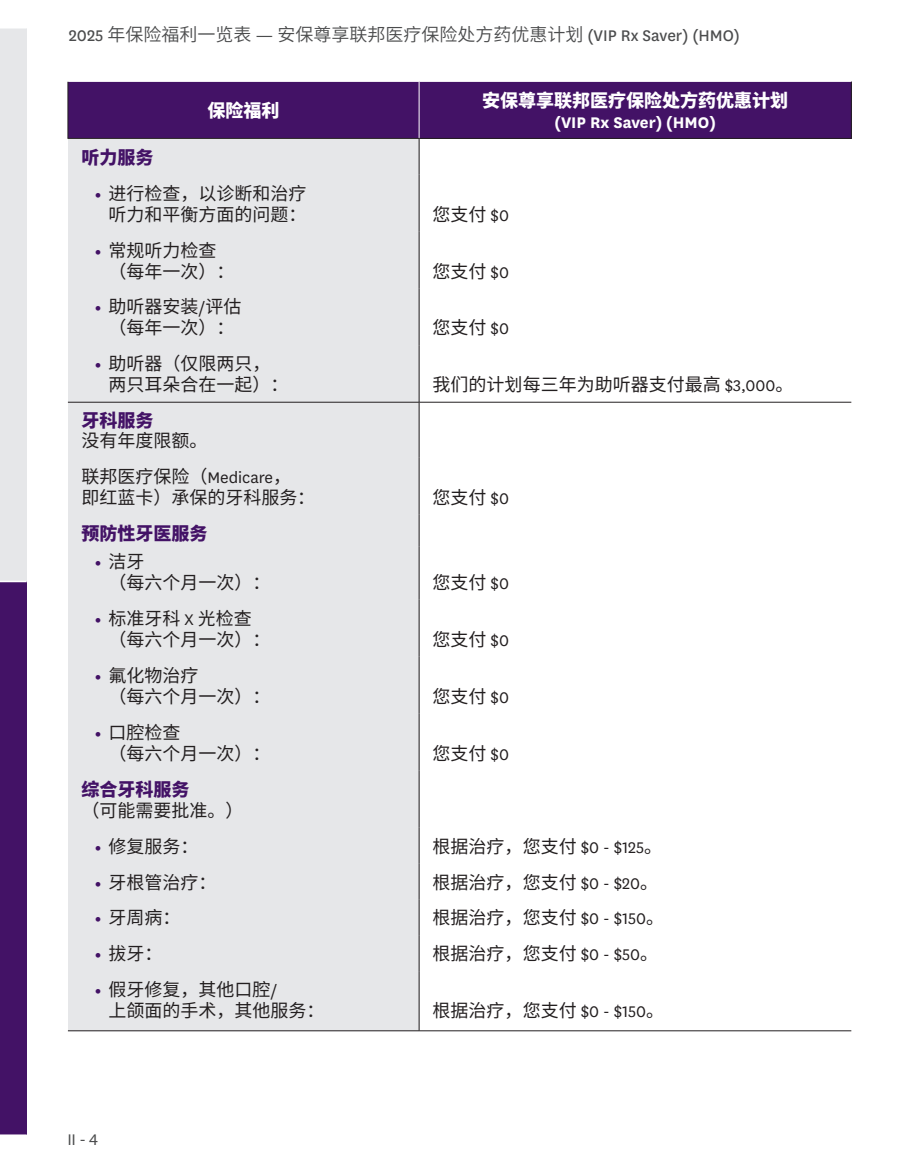
<style>
.page{position:relative;width:905px;height:1175px;background:#fff}
.page>*{position:absolute;margin:0;border:0;box-sizing:border-box;transform-origin:0 0}
.t1{font:18px/21px "Noto Sans CJ Ksc";color:#231f20}
.t2{font:600 18px "Noto Sans CJ Ksc";color:#4b4c4d}
.t3{font:900 18px/21px "Noto Sans CJ Ksc";color:#fff;text-align:center}
.t4{font:900 18px "Noto Sans CJ Ksc";color:#431266}
.t5{font:18px "National";color:#4b4c4d}
.s1{font-family:"National";font-weight:400}
.s2{font-family:"National";font-weight:700}
.s3{font-family:"National";font-weight:800;color:#431266}
.s4{font-family:"National"}
</style>
<div class="page">
<div style="left:0;top:28px;width:27px;height:553px;background:#e6e7e9"></div>
<div style="left:0;top:581px;width:27px;height:554px;background:#431266"></div>
<hr style="left:0;top:580px;width:27px;height:2px;background:#fff">
<hr style="left:0;top:1134px;width:27px;height:2px;background:#fff">
<div style="left:68px;top:81px;width:351px;height:57px;background:#431266"></div>
<div style="left:419px;top:81px;width:432px;height:57px;background:#431266"></div>
<div style="left:68px;top:138px;width:351px;height:36px;background:#e6e7e9"></div>
<div style="left:68px;top:174px;width:351px;height:57px;background:#e6e7e9"></div>
<div style="left:68px;top:231px;width:351px;height:57px;background:#e6e7e9"></div>
<div style="left:68px;top:288px;width:351px;height:57px;background:#e6e7e9"></div>
<div style="left:68px;top:345px;width:351px;height:57px;background:#e6e7e9"></div>
<div style="left:68px;top:402px;width:351px;height:56px;background:#e6e7e9"></div>
<div style="left:68px;top:458px;width:351px;height:56px;background:#e6e7e9"></div>
<div style="left:68px;top:514px;width:351px;height:32px;background:#e6e7e9"></div>
<div style="left:68px;top:546px;width:351px;height:53px;background:#e6e7e9"></div>
<div style="left:68px;top:599px;width:351px;height:57px;background:#e6e7e9"></div>
<div style="left:68px;top:656px;width:351px;height:57px;background:#e6e7e9"></div>
<div style="left:68px;top:713px;width:351px;height:57px;background:#e6e7e9"></div>
<div style="left:68px;top:770px;width:351px;height:57px;background:#e6e7e9"></div>
<div style="left:68px;top:827px;width:351px;height:36px;background:#e6e7e9"></div>
<div style="left:68px;top:863px;width:351px;height:36px;background:#e6e7e9"></div>
<div style="left:68px;top:899px;width:351px;height:36px;background:#e6e7e9"></div>
<div style="left:68px;top:935px;width:351px;height:36px;background:#e6e7e9"></div>
<div style="left:68px;top:971px;width:351px;height:59px;background:#e6e7e9"></div>
<hr style="left:68px;top:81px;width:351px;height:1px;background:#fff">
<hr style="left:419px;top:81px;width:432px;height:1px;background:#fff">
<hr style="left:418px;top:82px;width:1px;height:56px;background:#fff">
<hr style="left:68px;top:82px;width:1px;height:56px;background:#231f20">
<hr style="left:850px;top:82px;width:1px;height:56px;background:#231f20">
<hr style="left:68px;top:1030px;width:351px;height:1px;background:#231f20">
<hr style="left:419px;top:1030px;width:432px;height:1px;background:#231f20">
<hr style="left:68px;top:402px;width:351px;height:1px;background:#231f20">
<hr style="left:419px;top:402px;width:432px;height:1px;background:#231f20">
<hr style="left:68px;top:138px;width:351px;height:1px;background:#231f20">
<hr style="left:419px;top:138px;width:432px;height:1px;background:#231f20">
<hr style="left:419px;top:139px;width:1px;height:35px;background:#231f20">
<hr style="left:419px;top:174px;width:1px;height:57px;background:#231f20">
<hr style="left:419px;top:231px;width:1px;height:57px;background:#231f20">
<hr style="left:419px;top:288px;width:1px;height:57px;background:#231f20">
<hr style="left:419px;top:345px;width:1px;height:57px;background:#231f20">
<hr style="left:419px;top:402px;width:1px;height:56px;background:#231f20">
<hr style="left:419px;top:458px;width:1px;height:56px;background:#231f20">
<hr style="left:419px;top:514px;width:1px;height:32px;background:#231f20">
<hr style="left:419px;top:546px;width:1px;height:53px;background:#231f20">
<hr style="left:419px;top:599px;width:1px;height:57px;background:#231f20">
<hr style="left:419px;top:656px;width:1px;height:57px;background:#231f20">
<hr style="left:419px;top:713px;width:1px;height:57px;background:#231f20">
<hr style="left:419px;top:770px;width:1px;height:57px;background:#231f20">
<hr style="left:419px;top:827px;width:1px;height:36px;background:#231f20">
<hr style="left:419px;top:863px;width:1px;height:36px;background:#231f20">
<hr style="left:419px;top:899px;width:1px;height:36px;background:#231f20">
<hr style="left:419px;top:935px;width:1px;height:36px;background:#231f20">
<hr style="left:419px;top:971px;width:1px;height:59px;background:#231f20">
<p class="t2" style="left:69px;top:25px;width:672px"><span class="s1">2025</span> 年保险福利一览表 <span class="s1">—</span> 安保尊享联邦医疗保险处方药优惠计划 <span class="s1">(VIP Rx Saver) (HMO)</span></p>
<p class="t3" style="left:207px;top:100px;width:73px">保险福利</p>
<p class="t3" style="left:482px;top:90px;width:307px">安保尊享联邦医疗保险处方药优惠计划<span class="s2">(VIP Rx Saver) (HMO)</span></p>
<p class="t4" style="left:81px;top:147px;width:73px">听力服务</p>
<p class="t1" style="left:95px;top:183px;width:213px;text-align:right"><span class="s3">•</span> 进行检查，以诊断和治疗听力和平衡方面的问题：</p>
<p class="t1" style="left:108px;top:240px;width:127px;text-indent:-14px"><span class="s3">•</span> 常规听力检查（每年一次）：</p>
<p class="t1" style="left:95px;top:297px;width:148px;text-align:center"><span class="s3">•</span> 助听器安装<span class="s4">/</span>评估（每年一次）：</p>
<p class="t1" style="left:108px;top:354px;width:181px;text-indent:-14px"><span class="s3">•</span> 助听器（仅限两只，两只耳朵合在一起）：</p>
<p class="t4" style="left:81px;top:411px;width:73px">牙科服务</p>
<p class="t1" style="left:81px;top:430px;width:127px">没有年度限额。</p>
<p class="t1" style="left:81px;top:466px;width:235px">联邦医疗保险（<span class="s4">Medicare</span>，<br>即红蓝卡）承保的牙科服务：</p>
<p class="t4" style="left:81px;top:523px;width:127px">预防性牙医服务</p>
<p class="t1" style="left:108px;top:551px;width:163px;text-indent:-14px"><span class="s3">•</span> 洁牙<br>（每六个月一次）：</p>
<p class="t1" style="left:108px;top:608px;width:163px;text-indent:-14px"><span class="s3">•</span> 标准牙科 <span class="s4">X</span> 光检查（每六个月一次）：</p>
<p class="t1" style="left:108px;top:665px;width:163px;text-indent:-14px"><span class="s3">•</span> 氟化物治疗<br>（每六个月一次）：</p>
<p class="t1" style="left:108px;top:722px;width:163px;text-indent:-14px"><span class="s3">•</span> 口腔检查<br>（每六个月一次）：</p>
<p class="t4" style="left:81px;top:779px;width:109px">综合牙科服务</p>
<p class="t1" style="left:81px;top:800px;width:163px">（可能需要批准。）</p>
<p class="t1" style="left:95px;top:835px;width:105px"><span class="s3">•</span> 修复服务：</p>
<p class="t1" style="left:95px;top:871px;width:123px"><span class="s3">•</span> 牙根管治疗：</p>
<p class="t1" style="left:95px;top:907px;width:87px"><span class="s3">•</span> 牙周病：</p>
<p class="t1" style="left:95px;top:943px;width:69px"><span class="s3">•</span> 拔牙：</p>
<p class="t1" style="left:108px;top:979px;width:217px;text-indent:-14px"><span class="s3">•</span> 假牙修复，其他口腔<span class="s4">/<br></span>上颌面的手术，其他服务：</p>
<p class="t5" style="left:68px;top:1127px;width:32px">II - 4</p>
<p class="t1" style="left:432px;top:204px;width:78px">您支付 <span class="s4">$0</span></p>
<p class="t1" style="left:432px;top:261px;width:78px">您支付 <span class="s4">$0</span></p>
<p class="t1" style="left:432px;top:318px;width:78px">您支付 <span class="s4">$0</span></p>
<p class="t1" style="left:432px;top:375px;width:362px">我们的计划每三年为助听器支付最高 <span class="s4">$3,000</span>。</p>
<p class="t1" style="left:432px;top:487px;width:78px">您支付 <span class="s4">$0</span></p>
<p class="t1" style="left:432px;top:572px;width:78px">您支付 <span class="s4">$0</span></p>
<p class="t1" style="left:432px;top:629px;width:78px">您支付 <span class="s4">$0</span></p>
<p class="t1" style="left:432px;top:686px;width:78px">您支付 <span class="s4">$0</span></p>
<p class="t1" style="left:432px;top:743px;width:78px">您支付 <span class="s4">$0</span></p>
<p class="t1" style="left:432px;top:836px;width:231px">根据治疗，您支付 <span class="s4">$0 - $125</span>。</p>
<p class="t1" style="left:432px;top:871px;width:227px">根据治疗，您支付 <span class="s4">$0 - $20</span>。</p>
<p class="t1" style="left:432px;top:907px;width:233px">根据治疗，您支付 <span class="s4">$0 - $150</span>。</p>
<p class="t1" style="left:432px;top:943px;width:227px">根据治疗，您支付 <span class="s4">$0 - $50</span>。</p>
<p class="t1" style="left:432px;top:1000px;width:233px">根据治疗，您支付 <span class="s4">$0 - $150</span>。</p>
</div>
